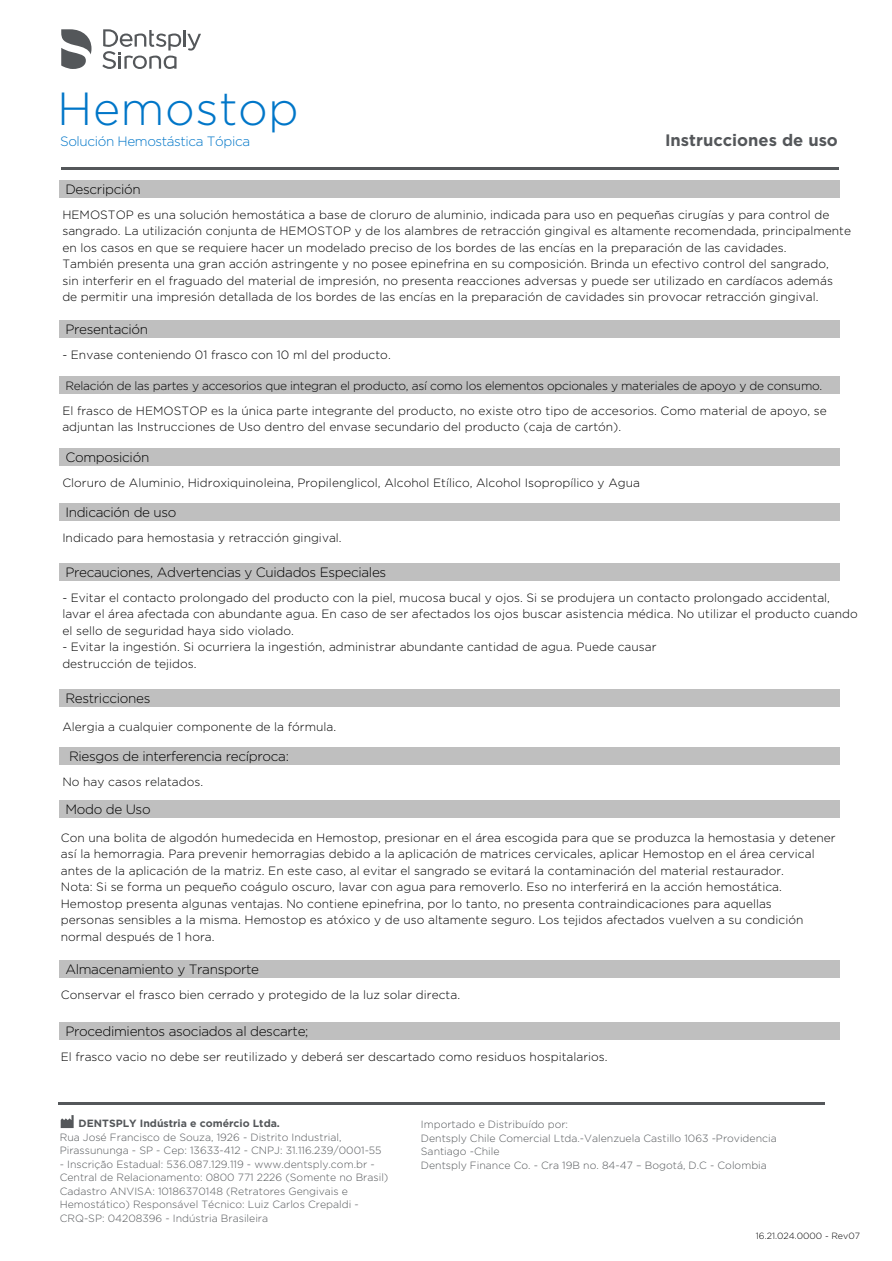
<style>
.page{position:relative;width:892px;height:1261px;background:#fff}
.page>*{position:absolute;margin:0;border:0;box-sizing:border-box;transform-origin:0 0}
.t1{font:300 46.35px "Gotham";letter-spacing:.01em;color:#0076c8}
.t2{font:700 16.5px "Gotham";color:#54575a}
.t3{font:300 13.5px "Gotham";letter-spacing:-.025em;color:#000}
.t4{font:300 13.5px "Gotham";letter-spacing:-.03em;color:#0076c8}
.t5{font:300 12px/16.5px "Gotham";color:#000}
.t6{font:300 12px/25.2px "Gotham";letter-spacing:-.025em;color:#000}
.t7{font:300 10.5px/13.5px "Gotham";color:#54575a}
.t8{font:700 10.5px "Gotham";color:#54575a}
.t9{font:300 9px "Gotham";color:#000}
</style>
<div class="page">
<div style="left:59px;top:180px;width:780px;height:17px;background:#bfbfbf"></div>
<hr style="left:61px;top:168px;width:777px;height:2px;background:#54575a">
<div style="left:59px;top:320px;width:780px;height:17px;background:#bfbfbf"></div>
<div style="left:59px;top:376px;width:780px;height:17px;background:#bfbfbf"></div>
<div style="left:59px;top:563px;width:780px;height:17px;background:#bfbfbf"></div>
<div style="left:59px;top:689px;width:780px;height:17px;background:#bfbfbf"></div>
<div style="left:59px;top:800px;width:780px;height:17px;background:#bfbfbf"></div>
<div style="left:59px;top:960px;width:780px;height:18px;background:#bfbfbf"></div>
<div style="left:59px;top:1022px;width:780px;height:17px;background:#bfbfbf"></div>
<div style="left:59px;top:747px;width:780px;height:17px;background:#bfbfbf"></div>
<div style="left:59px;top:503px;width:780px;height:17px;background:#bfbfbf"></div>
<div style="left:59px;top:448px;width:780px;height:17px;background:#bfbfbf"></div>
<svg style="left:102px;top:29px;width:99px;height:40px"></svg>
<svg style="left:61px;top:29px;width:31px;height:40px"></svg>
<hr style="left:58px;top:1103px;width:767px;height:2px;background:#54575a">
<svg style="left:61px;top:1115px;width:13px;height:13px"></svg>
<h1 class="t1" style="left:57px;top:80px;width:243px">Hemostop</h1>
<p class="t4" style="left:60px;top:132px;width:191px">Solución Hemostástica Tópica</p>
<h2 class="t2" style="left:665px;top:129px;width:174px">Instrucciones de uso</h2>
<p class="t3" style="left:65px;top:180px;width:77px">Descripción</p>
<p class="t5" style="left:62px;top:206px;width:790px">HEMOSTOP es una solución hemostática a base de cloruro de aluminio, indicada para uso en pequeñas cirugías y para control de sangrado. La utilización conjunta de HEMOSTOP y de los alambres de retracción gingival es altamente recomendada, principalmente en los casos en que se requiere hacer un modelado preciso de los bordes de las encías en la preparación de las cavidades.<br>También presenta una gran acción astringente y no posee epinefrina en su composición. Brinda un efectivo control del sangrado,<br>sin interferir en el fraguado del material de impresión, no presenta reacciones adversas y puede ser utilizado en cardíacos además<br>de permitir una impresión detallada de los bordes de las encías en la preparación de cavidades sin provocar retracción gingival.</p>
<p class="t3" style="left:65px;top:320px;width:84px">Presentación</p>
<p class="t5" style="left:62px;top:346px;width:330px">- Envase conteniendo 01 frasco con 10 ml del producto.</p>
<p class="t6" style="left:62px;top:372px;width:766px">Relación de las partes y accesorios que integran el producto, así como los elementos opcionales y materiales de apoyo y de consumo.<br>El frasco de HEMOSTOP es la única parte integrante del producto, no existe otro tipo de accesorios. Como material de apoyo, se</p>
<p class="t5" style="left:62px;top:418px;width:560px">adjuntan las Instrucciones de Uso dentro del envase secundario del producto (caja de cartón).</p>
<p class="t3" style="left:65px;top:448px;width:85px">Composición</p>
<p class="t5" style="left:62px;top:474px;width:579px">Cloruro de Aluminio, Hidroxiquinoleina, Propilenglicol, Alcohol Etílico, Alcohol Isopropílico y Agua</p>
<p class="t3" style="left:65px;top:503px;width:113px">Indicación de uso</p>
<p class="t5" style="left:62px;top:529px;width:281px">Indicado para hemostasia y retracción gingival.</p>
<p class="t3" style="left:65px;top:563px;width:322px">Precauciones, Advertencias y Cuidados Especiales</p>
<p class="t5" style="left:62px;top:589px;width:797px">- Evitar el contacto prolongado del producto con la piel, mucosa bucal y ojos. Si se produjera un contacto prolongado accidental, lavar el área afectada con abundante agua. En caso de ser afectados los ojos buscar asistencia médica. No utilizar el producto cuando el sello de seguridad haya sido violado.</p>
<p class="t5" style="left:62px;top:638px;width:596px">- Evitar la ingestión. Si ocurriera la ingestión, administrar abundante cantidad de agua. Puede causar destrucción de tejidos.</p>
<p class="t3" style="left:65px;top:689px;width:87px">Restricciones</p>
<p class="t5" style="left:62px;top:718px;width:275px">Alergia a cualquier componente de la fórmula.</p>
<p class="t3" style="left:69px;top:747px;width:221px">Riesgos de interferencia recíproca:</p>
<p class="t5" style="left:62px;top:773px;width:142px">No hay casos relatados.</p>
<p class="t3" style="left:65px;top:800px;width:87px">Modo de Uso</p>
<p class="t5" style="left:61px;top:829px;width:776px">Con una bolita de algodón humedecida en Hemostop, presionar en el área escogida para que se produzca la hemostasia y detener así la hemorragia. Para prevenir hemorragias debido a la aplicación de matrices cervicales, aplicar Hemostop en el área cervical antes de la aplicación de la matriz. En este caso, al evitar el sangrado se evitará la contaminación del material restaurador.<br>Nota: Si se forma un pequeño coágulo oscuro, lavar con agua para removerlo. Eso no interferirá en la acción hemostática.<br>Hemostop presenta algunas ventajas. No contiene epinefrina, por lo tanto, no presenta contraindicaciones para aquellas<br>personas sensibles a la misma. Hemostop es atóxico y de uso altamente seguro. Los tejidos afectados vuelven a su condición normal después de 1 hora.</p>
<p class="t3" style="left:65px;top:961px;width:195px">Almacenamiento y Transporte</p>
<p class="t5" style="left:61px;top:986px;width:401px">Conservar el frasco bien cerrado y protegido de la luz solar directa.</p>
<p class="t3" style="left:65px;top:1022px;width:245px">Procedimientos asociados al descarte;</p>
<p class="t5" style="left:61px;top:1048px;width:548px">El frasco vacio no debe ser reutilizado y deberá ser descartado como residuos hospitalarios.</p>
<p class="t8" style="left:79px;top:1117px;width:203px">DENTSPLY Indústria e comércio Ltda.</p>
<p class="t7" style="left:60px;top:1130px;width:323px">Rua José Francisco de Souza, 1926 - Distrito Industrial,<br>Pirassununga - SP - Cep: 13633-412 - CNPJ: 31.116.239/0001-55</p>
<p class="t7" style="left:60px;top:1157px;width:330px">- Inscrição Estadual: 536.087.129.119 - www.dentsply.com.br - Central de Relacionamento: 0800 771 2226 (Somente no Brasil)<br>Cadastro ANVISA: 10186370148 (Retratores Gengivais e Hemostático) Responsável Técnico: Luiz Carlos Crepaldi - CRQ-SP: 04208396 - Indústria Brasileira</p>
<p class="t7" style="left:421px;top:1117px;width:357px">Importado e Distribuído por:<br>Dentsply Chile Comercial Ltda.-Valenzuela Castillo 1063 -Providencia Santiago -Chile<br>Dentsply Finance Co. - Cra 19B no. 84-47 – Bogotá, D.C - Colombia</p>
<p class="t9" style="left:756px;top:1230px;width:106px">16.21.024.0000 - Rev07</p>
</div>
